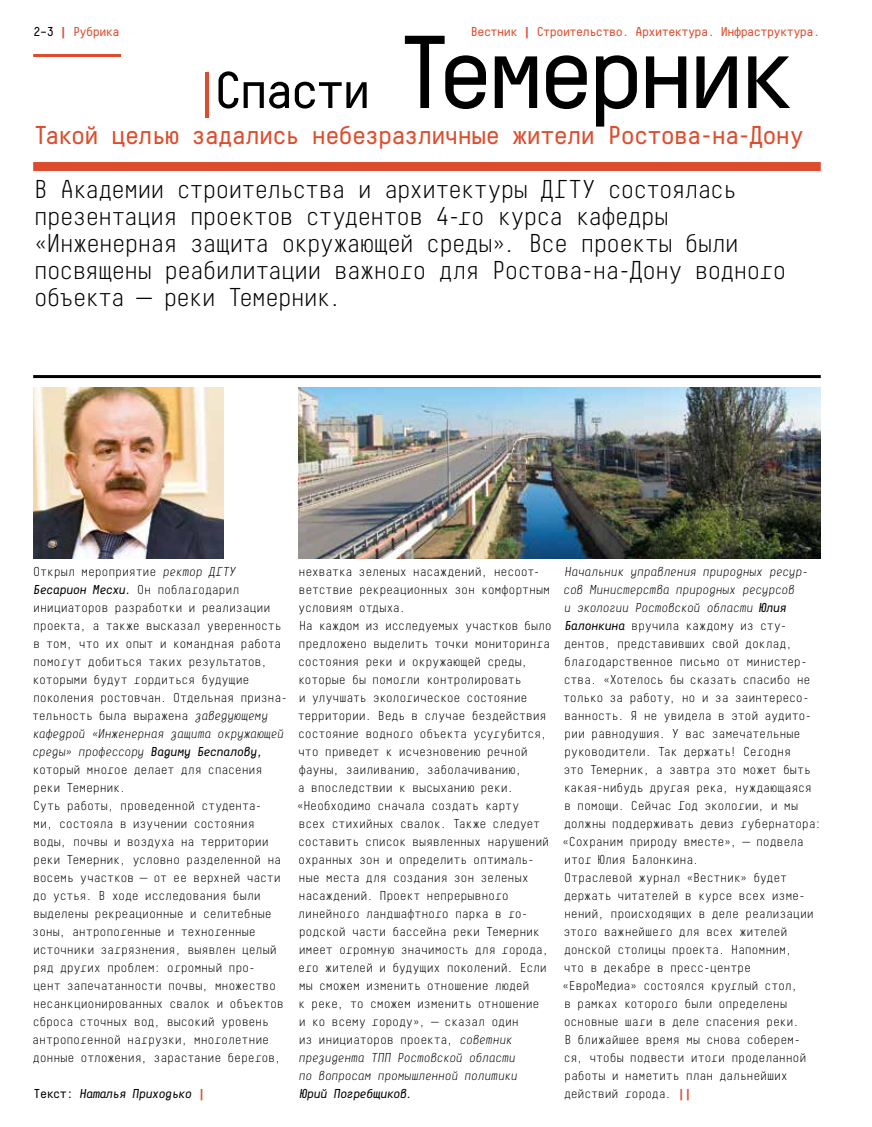
<style>
.page{position:relative;width:872px;height:1127px;background:#fff}
.page>*{position:absolute;margin:0;border:0;box-sizing:border-box;transform-origin:0 0}
.t1{font:103.2px "Decima Mono X";letter-spacing:-.115em;color:#000}
.t2{font:25.8px/27px "Decima Mono X Lt";letter-spacing:-.1em;color:#000}
.t3{font:25.8px "Decima Mono X";letter-spacing:-.08em;color:#dd4d2d}
.t4{font:12.9px/18px "Decima Mono X Lt";letter-spacing:-.075em;color:#000}
.t5{font:italic 12.9px "Decima Mono X";letter-spacing:-.09em;color:#000}
.t6{font:12.9px "Decima Mono X";letter-spacing:-.09em;color:#dd4d2d}
.s1{color:#000}
.s2{font-weight:700}
.s3{font-size:51.6px;color:#dd4d2d}
.s4{font-size:51.6px}
.s5{font-style:italic}
.s6{font-family:"Decima Mono X";font-style:italic}
.s7{font-family:"Decima Mono X Lt";font-style:normal}
.s8{font-style:normal}
.s9{font-weight:700;font-style:normal;color:#dd4d2d}
.s10{font-family:"Decima Mono X";font-weight:700;color:#dd4d2d}
</style>
<div class="page">
<hr style="left:33px;top:54px;width:88px;height:3px;background:#dd4d2d">
<div style="left:33px;top:162px;width:787px;height:9px;background:#dd4d2d"></div>
<hr style="left:33px;top:375px;width:787px;height:3px;background:#000">
<img style="left:299px;top:387px;width:521px;height:171px">
<img style="left:33px;top:387px;width:190px;height:171px">
<p class="t6" style="left:33px;top:24px;width:88px"><span class="s1">2–3</span> <span class="s2">|</span> Рубрика</p>
<p class="t6" style="left:470px;top:24px;width:351px">Вестник <span class="s2">|</span> Строительство. Архитектура. Инфраструктура.</p>
<h1 class="t1" style="left:191px;top:14px;width:607px"><span class="s3">|</span><span class="s4">Спасти</span> Темерник</h1>
<h2 class="t3" style="left:33px;top:121px;width:772px">Такой целью задались небезразличные жители Ростова-на-Дону</h2>
<p class="t2" style="left:33px;top:176px;width:755px">В Академии строительства и архитектуры ДГТУ состоялась презентация проектов студентов 4-го курса кафедры «Инженерная защита окружающей среды». Все проекты были посвящены реабилитации важного для Ростова-на-Дону водного объекта — реки Темерник.</p>
<p class="t4" style="left:562px;top:562px;width:261px"><span class="s5">Начальник управления природных ресур&shy;сов Министерства природных ресурсов<br>и экологии Ростовской области</span> <span class="s6">Юлия Балонкина</span> вручила каждому из сту&shy;дентов, представивших свой доклад, благодарственное письмо от министер&shy;ства. «Хотелось бы сказать спасибо не только за работу, но и за заинтересо&shy;ванность. Я не увидела в этой аудито&shy;рии равнодушия. У вас замечательные руководители. Так держать! Сегодня<br>это Темерник, а завтра это может быть какая-нибудь другая река, нуждающаяся<br>в помощи. Сейчас Год экологии, и мы должны поддерживать девиз губернатора: «Сохраним природу вместе», — подвела итог Юлия Балонкина.<br>Отраслевой журнал «Вестник» будет держать читателей в курсе всех изме&shy;нений, происходящих в деле реализации этого важнейшего для всех жителей донской столицы проекта. Напомним,<br>что в декабре в пресс-центре «ЕвроМедиа» состоялся круглый стол,<br>в рамках которого были определены основные шаги в деле спасения реки.<br>В ближайшее время мы снова соберем&shy;ся, чтобы подвести итоги проделанной работы и наметить план дальнейших</p>
<p class="t4" style="left:33px;top:563px;width:205px">Открыл мероприятие <span class="s5">ректор ДГТУ</span></p>
<p class="t5" style="left:33px;top:582px;width:208px">Бесарион Месхи. <span class="s7">Он поблагодарил</span></p>
<p class="t4" style="left:32px;top:599px;width:258px">инициаторов разработки и реализации проекта, а также высказал уверенность в том, что их опыт и командная работа помогут добиться таких результатов, которыми будут гордиться будущие поколения ростовчан. Отдельная призна&shy;тельность была выражена <span class="s5">заведующему кафедрой «Инженерная защита окружающей среды» профессору</span> <span class="s6">Вадиму Беспалову, </span>который многое делает для спасения реки Темерник.<br>Суть работы, проведенной студента-<br>ми, состояла в изучении состояния воды, почвы и воздуха на территории реки Темерник, условно разделенной на восемь участков — от ее верхней части до устья. В ходе исследования были выделены рекреационные и селитебные зоны, антропогенные и техногенные источники загрязнения, выявлен целый ряд других проблем: огромный про-<br>цент запечатанности почвы, множество несанкционированных свалок и объектов сброса сточных вод, высокий уровень антропогенной нагрузки, многолетние донные отложения, зарастание берегов,</p>
<p class="t4" style="left:296px;top:563px;width:257px">нехватка зеленых насаждений, несоот&shy;ветствие рекреационных зон комфортным условиям отдыха.<br>На каждом из исследуемых участков было предложено выделить точки мониторинга состояния реки и окружающей среды, которые бы помогли контролировать<br>и улучшать экологическое состояние территории. Ведь в случае бездействия состояние водного объекта усугубится, что приведет к исчезновению речной фауны, заиливанию, заболачиванию,<br>а впоследствии к высыханию реки. «Необходимо сначала создать карту<br>всех стихийных свалок. Также следует составить список выявленных нарушений охранных зон и определить оптималь&shy;ные места для создания зон зеленых насаждений. Проект непрерывного линейного ландшафтного парка в го&shy;родской части бассейна реки Темерник имеет огромную значимость для города, его жителей и будущих поколений. Если мы сможем изменить отношение людей<br>к реке, то сможем изменить отношение<br>и ко всему городу», — сказал один<br>из инициаторов проекта, <span class="s5">советник президента ТПП Ростовской области<br>по вопросам промышленной политики</span></p>
<p class="t5" style="left:299px;top:1086px;width:115px">Юрий Погребщиков.</p>
<p class="t5" style="left:33px;top:1086px;width:174px"><span class="s8">Текст:</span> Наталья Приходько <span class="s9">|</span></p>
<p class="t4" style="left:563px;top:1085px;width:130px">действий города. <span class="s10">||</span></p>
</div>
